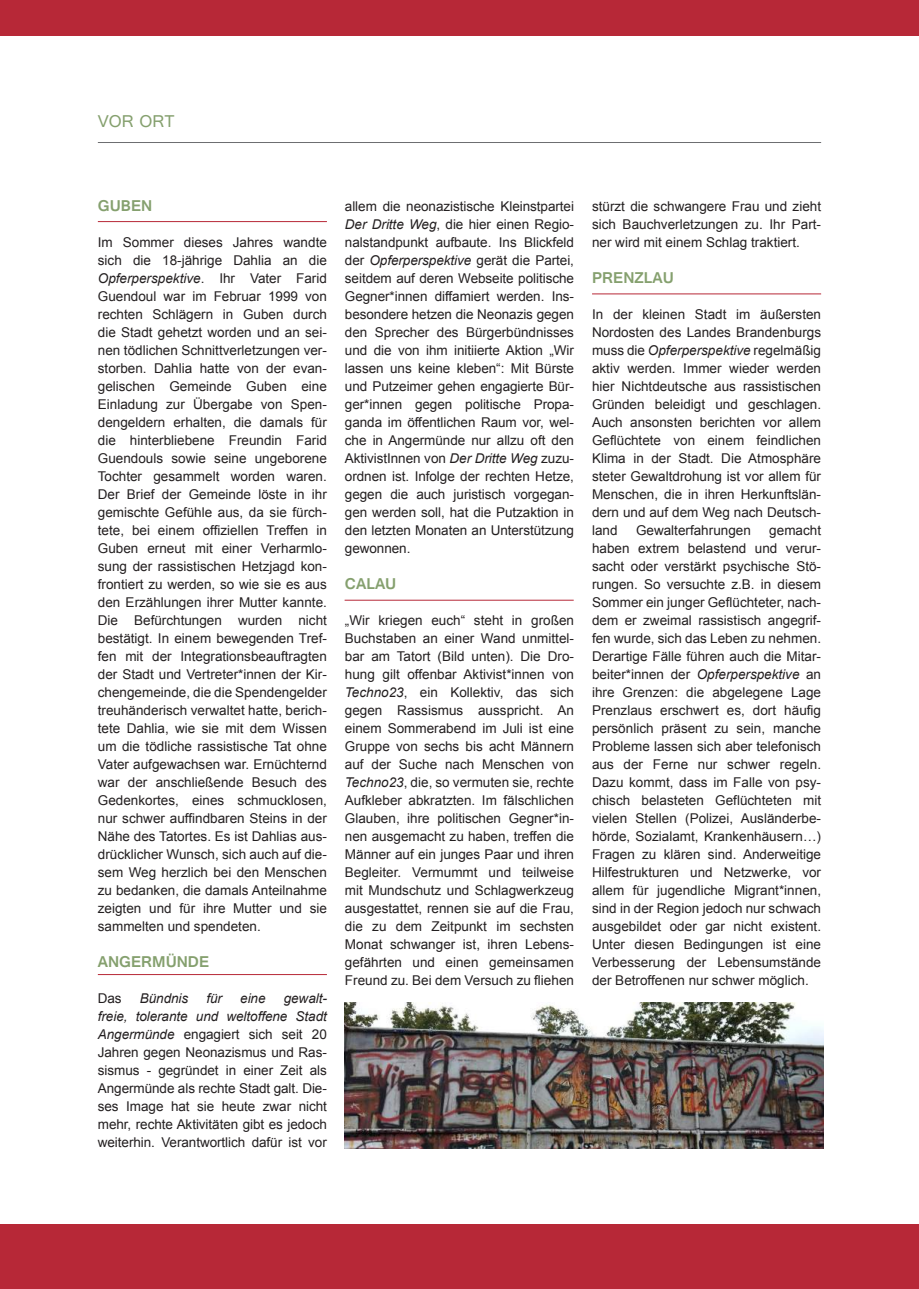
<style>
.page{position:relative;width:919px;height:1289px;background:#fff}
.page>*{position:absolute;margin:0;border:0;box-sizing:border-box;transform-origin:0 0}
.t1{font:18px "Gautami";color:#85a06e}
.t2{font:700 16.5px "Gautami";color:#85a06e}
.t3{font:13.5px/18px "Arial";color:#231f20;text-align:justify}
.t4{font:italic 13.5px "Arial";letter-spacing:-.005em;color:#231f20}
.s1{font-style:italic}
</style>
<div class="page">
<div style="left:0;top:0;width:918px;height:35px;background:#b72837"></div>
<hr style="left:98px;top:142px;width:723px;height:1px;background:#6c6d70">
<hr style="left:592px;top:293px;width:229px;height:1px;background:#b72837">
<hr style="left:344px;top:600px;width:229px;height:1px;background:#b72837">
<hr style="left:98px;top:221px;width:229px;height:1px;background:#b72837">
<hr style="left:98px;top:974px;width:229px;height:1px;background:#b72837">
<div style="left:0;top:1224px;width:918px;height:64px;background:#b72837"></div>
<img style="left:345px;top:1002px;width:478px;height:146px">
<h1 class="t1" style="left:98px;top:110px;width:78px">VOR ORT</h1>
<p class="t2" style="left:98px;top:195px;width:56px">GUBEN</p>
<p class="t3" style="left:98px;top:233px;width:230px">Im Sommer dieses Jahres wandte sich die 18-jährige Dahlia an die <span class="s1">Opferperspektive</span>. Ihr Vater Farid Guendoul war im Februar 1999 von rechten Schlägern in Guben durch die Stadt gehetzt worden und an sei&shy;nen tödlichen Schnittverletzungen ver&shy;storben. Dahlia hatte von der evan&shy;gelischen Gemeinde Guben eine Einladung zur Übergabe von Spen&shy;dengeldern erhalten, die damals für die hinterbliebene Freundin Farid Guendouls sowie seine ungeborene Tochter gesammelt worden waren.<br>Der Brief der Gemeinde löste in ihr gemischte Gefühle aus, da sie fürch&shy;tete, bei einem offiziellen Treffen in Guben erneut mit einer Verharmlo&shy;sung der rassistischen Hetzjagd kon&shy;frontiert zu werden, so wie sie es aus den Erzählungen ihrer Mutter kannte.<br>Die Befürchtungen wurden nicht bestätigt. In einem bewegenden Tref&shy;fen mit der Integrationsbeauftragten der Stadt und Vertreter*innen der Kir&shy;chengemeinde, die die Spendengelder treuhänderisch verwaltet hatte, berich&shy;tete Dahlia, wie sie mit dem Wissen um die tödliche rassistische Tat ohne Vater aufgewachsen war. Ernüchternd war der anschließende Besuch des Gedenkortes, eines schmucklosen, nur schwer auffindbaren Steins in der Nähe des Tatortes. Es ist Dahlias aus&shy;drücklicher Wunsch, sich auch auf die&shy;sem Weg herzlich bei den Menschen zu bedanken, die damals Anteilnahme zeigten und für ihre Mutter und sie sammelten und spendeten.</p>
<p class="t2" style="left:98px;top:951px;width:113px">ANGERMÜNDE</p>
<p class="t3" style="left:98px;top:989px;width:25px">Das</p>
<p class="t4" style="left:140px;top:989px;width:50px">Bündnis</p>
<p class="t4" style="left:206px;top:989px;width:17px">für</p>
<p class="t4" style="left:240px;top:989px;width:27px">eine</p>
<p class="t3" style="left:98px;top:989px;width:230px;text-indent:186px"><span class="s1">gewalt&shy;freie, tolerante und weltoffene Stadt Angermünde</span> engagiert sich seit 20<br>Jahren gegen Neonazismus und Ras&shy;sismus - gegründet in einer Zeit als Angermünde als rechte Stadt galt. Die&shy;ses Image hat sie heute zwar nicht mehr, rechte Aktivitäten gibt es jedoch weiterhin. Verantwortlich dafür ist vor</p>
<p class="t3" style="left:345px;top:197px;width:230px">allem die neonazistische Kleinstpartei <span class="s1">Der Dritte Weg</span>, die hier einen Regio&shy;nalstandpunkt aufbaute. Ins Blickfeld der <span class="s1">Opferperspektive</span> gerät die Partei, seitdem auf deren Webseite politische Gegner*innen diffamiert werden. Ins&shy;besondere hetzen die Neonazis gegen den Sprecher des Bürgerbündnisses und die von ihm initiierte Aktion „Wir lassen uns keine kleben“: Mit Bürste und Putzeimer gehen engagierte Bür&shy;ger*innen gegen politische Propa&shy;ganda im öffentlichen Raum vor, wel&shy;che in Angermünde nur allzu oft den AktivistInnen von <span class="s1">Der Dritte Weg</span> zuzu&shy;ordnen ist. Infolge der rechten Hetze, gegen die auch juristisch vorgegan&shy;gen werden soll, hat die Putzaktion in den letzten Monaten an Unterstützung gewonnen.</p>
<p class="t2" style="left:345px;top:573px;width:53px">CALAU</p>
<p class="t3" style="left:345px;top:611px;width:230px">„Wir kriegen euch“ steht in großen Buchstaben an einer Wand unmittel&shy;bar am Tatort (Bild unten). Die Dro&shy;hung gilt offenbar Aktivist*innen von <span class="s1">Techno23</span>, ein Kollektiv, das sich gegen Rassismus ausspricht. An einem Sommerabend im Juli ist eine Gruppe von sechs bis acht Männern auf der Suche nach Menschen von <span class="s1">Techno23</span>, die, so vermuten sie, rechte Aufkleber abkratzten. Im fälschlichen Glauben, ihre politischen Gegner*in&shy;nen ausgemacht zu haben, treffen die Männer auf ein junges Paar und ihren Begleiter. Vermummt und teilweise mit Mundschutz und Schlagwerkzeug ausgestattet, rennen sie auf die Frau, die zu dem Zeitpunkt im sechsten Monat schwanger ist, ihren Lebens&shy;gefährten und einen gemeinsamen Freund zu. Bei dem Versuch zu fliehen</p>
<p class="t3" style="left:592px;top:197px;width:230px">stürzt die schwangere Frau und zieht sich Bauchverletzungen zu. Ihr Part&shy;ner wird mit einem Schlag traktiert.</p>
<p class="t2" style="left:592px;top:267px;width:83px">PRENZLAU</p>
<p class="t3" style="left:592px;top:305px;width:230px">In der kleinen Stadt im äußersten Nordosten des Landes Brandenburgs muss die <span class="s1">Opferperspektive</span> regelmäßig aktiv werden. Immer wieder werden hier Nichtdeutsche aus rassistischen Gründen beleidigt und geschlagen.<br>Auch ansonsten berichten vor allem Geflüchtete von einem feindlichen Klima in der Stadt. Die Atmosphäre steter Gewaltdrohung ist vor allem für Menschen, die in ihren Herkunftslän&shy;dern und auf dem Weg nach Deutsch&shy;land</p>
<p class="t3" style="left:636px;top:521px;width:116px">Gewalterfahrungen</p>
<p class="t3" style="left:592px;top:521px;width:230px;text-indent:177px">gemacht haben extrem belastend und verur&shy;sacht oder verstärkt psychische Stö&shy;rungen. So versuchte z.B. in diesem Sommer ein junger Geflüchteter, nach&shy;dem er zweimal rassistisch angegrif&shy;fen wurde, sich das Leben zu nehmen.<br>Derartige Fälle führen auch die Mitar&shy;beiter*innen der <span class="s1">Opferperspektive</span> an ihre Grenzen: die abgelegene Lage Prenzlaus erschwert es, dort häufig persönlich präsent zu sein, manche Probleme lassen sich aber telefonisch aus der Ferne nur schwer regeln.<br>Dazu kommt, dass im Falle von psy&shy;chisch belasteten Geflüchteten mit vielen Stellen (Polizei, Ausländerbe&shy;hörde, Sozialamt, Krankenhäusern…)<br>Fragen zu klären sind. Anderweitige Hilfestrukturen und Netzwerke, vor allem für jugendliche Migrant*innen, sind in der Region jedoch nur schwach ausgebildet oder gar nicht existent.<br>Unter diesen Bedingungen ist eine Verbesserung der Lebensumstände der Betroffenen nur schwer möglich.</p>
</div>
